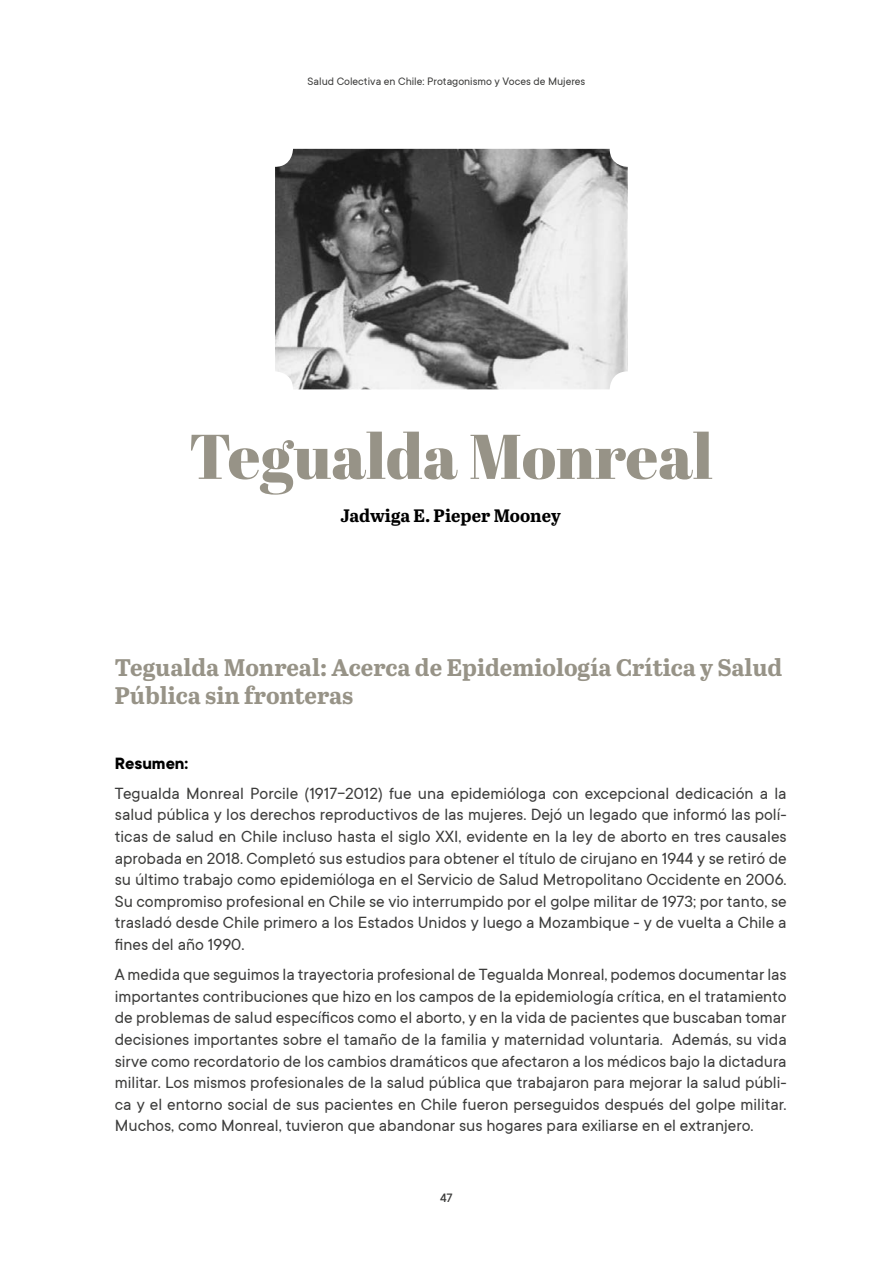
<style>
.page{position:relative;width:893px;height:1263px;background:#fff}
.page>*{position:absolute;margin:0;border:0;box-sizing:border-box;transform-origin:0 0}
.t1{font:63px "Abril Fatface";color:#979387}
.t2{font:700 24px/28.5px "Abril Text";color:#979387}
.t3{font:18px/21.6px "TT Commons";color:#3c3c3b;text-align:justify}
.t4{font:700 18px "Abril Text";color:#000}
.t5{font:700 18px "TT Commons";color:#000}
.t6{font:500 13.5px "TT Commons";color:#3c3c3b}
.t7{font:12px "TT Commons";color:#3c3c3b}
</style>
<div class="page">
<img style="left:275px;top:149px;width:353px;height:240px">
<p class="t7" style="left:308px;top:75px;width:279px">Salud Colectiva en Chile: Protagonismo y Voces de Mujeres</p>
<h1 class="t1" style="left:189px;top:412px;width:526px">Tegualda Monreal</h1>
<p class="t4" style="left:341px;top:502px;width:222px">Jadwiga E. Pieper Mooney</p>
<h2 class="t2" style="left:115px;top:652px;width:669px">Tegualda Monreal: Acerca de Epidemiología Crítica y Salud<br>Pública sin fronteras</h2>
<p class="t5" style="left:115px;top:753px;width:75px">Resumen:</p>
<p class="t3" style="left:115px;top:783px;width:673px">Tegualda Monreal Porcile (1917-2012) fue una epidemióloga con excepcional dedicación a la salud pública y los derechos reproductivos de las mujeres. Dejó un legado que informó las polí&shy;ticas de salud en Chile incluso hasta el siglo XXI, evidente en la ley de aborto en tres causales aprobada en 2018. Completó sus estudios para obtener el título de cirujano en 1944 y se retiró de su último trabajo como epidemióloga en el Servicio de Salud Metropolitano Occidente en 2006.<br>Su compromiso profesional en Chile se vio interrumpido por el golpe militar de 1973; por tanto, se trasladó desde Chile primero a los Estados Unidos y luego a Mozambique - y de vuelta a Chile a fines del año 1990.</p>
<p class="t3" style="left:115px;top:964px;width:673px">A medida que seguimos la trayectoria profesional de Tegualda Monreal, podemos documentar las importantes contribuciones que hizo en los campos de la epidemiología crítica, en el tratamiento de problemas de salud específicos como el aborto, y en la vida de pacientes que buscaban tomar decisiones importantes sobre el tamaño de la familia y maternidad voluntaria. Además, su vida sirve como recordatorio de los cambios dramáticos que afectaron a los médicos bajo la dictadura militar. Los mismos profesionales de la salud pública que trabajaron para mejorar la salud públi&shy;ca y el entorno social de sus pacientes en Chile fueron perseguidos después del golpe militar.<br>Muchos, como Monreal, tuvieron que abandonar sus hogares para exiliarse en el extranjero.</p>
<p class="t6" style="left:440px;top:1191px;width:14px">47</p>
</div>
